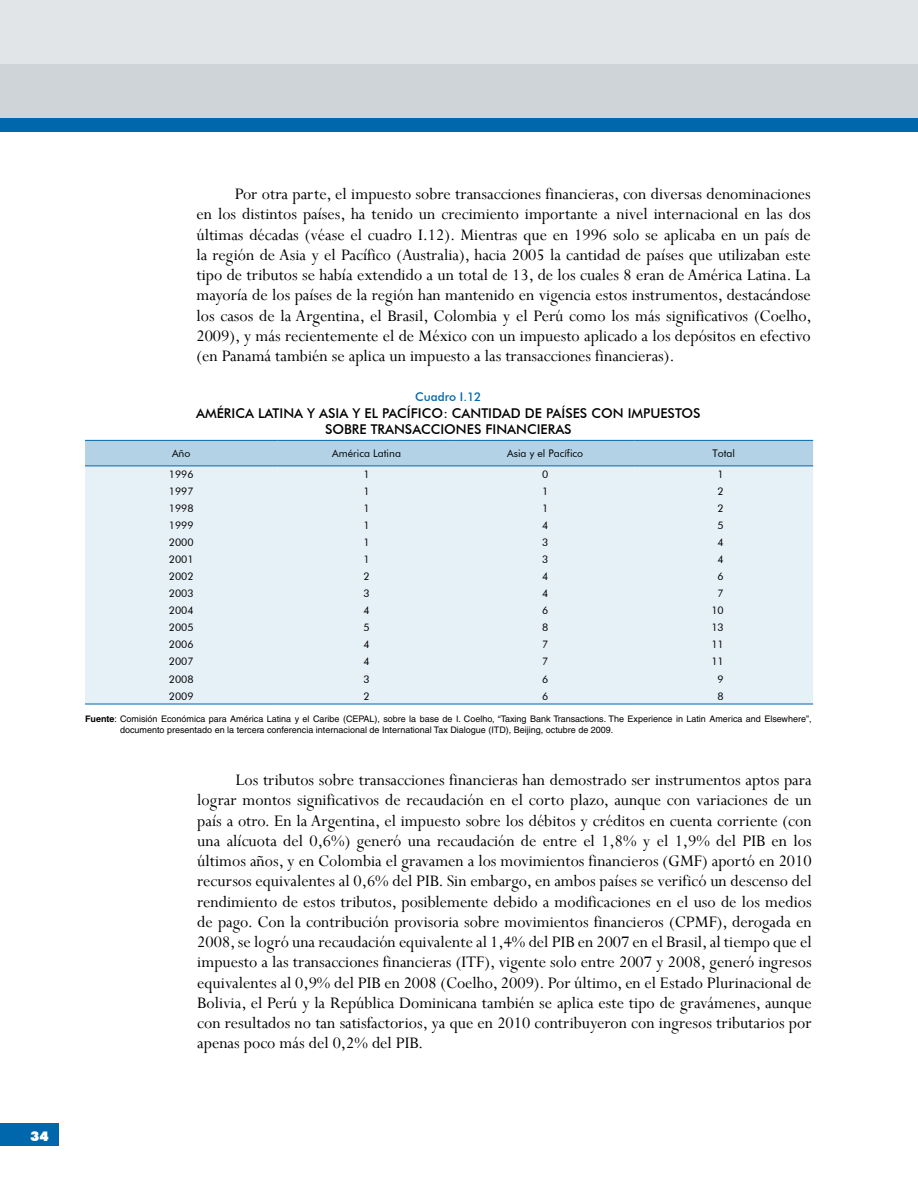
<style>
.page{position:relative;width:918px;height:1188px;background:#fff}
.page>*{position:absolute;margin:0;border:0;box-sizing:border-box;transform-origin:0 0}
.t1{font:18px/20.2px "Perpetua";color:#000;text-align:justify}
.t2{font:500 13.5px/16.5px "Futura BT";color:#000;text-align:center}
.t3{font:900 13.5px "Futura BT";color:#fff}
.t4{font:500 12px "Futura BT";color:#0067ac}
.t5{font:10.5px "Futura BT";color:#000}
.t6{font:9px/10.8px "Helvetica";color:#000}
.s1{font-weight:700}
</style>
<div class="page">
<div style="left:0;top:54px;width:918px;height:64px;background:#cfd4d8"></div>
<div style="left:0;top:0;width:918px;height:64px;background:#e2e5e8"></div>
<div style="left:0;top:1123px;width:58px;height:23px;background:#0067ac"></div>
<div style="left:0;top:118px;width:918px;height:13px;background:#0067ac"></div>
<div style="left:85px;top:441px;width:728px;height:25px;background:#b3d2e6"></div>
<div style="left:85px;top:467px;width:728px;height:237px;background:#e6f0f7"></div>
<hr style="left:85px;top:440px;width:192px;height:1px;background:#0067ac">
<hr style="left:277px;top:440px;width:179px;height:1px;background:#0067ac">
<hr style="left:456px;top:440px;width:179px;height:1px;background:#0067ac">
<hr style="left:635px;top:440px;width:178px;height:1px;background:#0067ac">
<hr style="left:85px;top:704px;width:192px;height:1px;background:#0067ac">
<hr style="left:277px;top:704px;width:179px;height:1px;background:#0067ac">
<hr style="left:456px;top:704px;width:179px;height:1px;background:#0067ac">
<hr style="left:635px;top:704px;width:178px;height:1px;background:#0067ac">
<hr style="left:85px;top:466px;width:192px;height:1px;background:#0067ac">
<hr style="left:277px;top:466px;width:179px;height:1px;background:#0067ac">
<hr style="left:456px;top:466px;width:179px;height:1px;background:#0067ac">
<hr style="left:635px;top:466px;width:178px;height:1px;background:#0067ac">
<p class="t3" style="left:30px;top:1128px;width:20px">34</p>
<p class="t1" style="left:196px;top:183px;width:617px;text-indent:38px">Por otra parte, el impuesto sobre transacciones financieras, con diversas denominaciones en los distintos países, ha tenido un crecimiento importante a nivel internacional en las dos últimas décadas (véase el cuadro I.12). Mientras que en 1996 solo se aplicaba en un país de la región de Asia y el Pacífico (Australia), hacia 2005 la cantidad de países que utilizaban este tipo de tributos se había extendido a un total de 13, de los cuales 8 eran de América Latina. La mayoría de los países de la región han mantenido en vigencia estos instrumentos, destacándose los casos de la Argentina, el Brasil, Colombia y el Perú como los más significativos (Coelho, 2009), y más recientemente el de México con un impuesto aplicado a los depósitos en efectivo (en Panamá también se aplica un impuesto a las transacciones financieras).</p>
<p class="t4" style="left:415px;top:389px;width:68px">Cuadro I.12</p>
<p class="t2" style="left:196px;top:404px;width:506px">AMÉRICA LATINA Y ASIA Y EL PACÍFICO: CANTIDAD DE PAÍSES CON IMPUESTOS<br>SOBRE TRANSACCIONES FINANCIERAS</p>
<p class="t5" style="left:172px;top:447px;width:20px">Año</p>
<p class="t5" style="left:332px;top:447px;width:70px">América Latina</p>
<p class="t5" style="left:507px;top:447px;width:78px">Asia y el Pacífico</p>
<p class="t5" style="left:713px;top:447px;width:24px">Total</p>
<p class="t5" style="left:169px;top:468px;width:26px">1996</p>
<p class="t5" style="left:364px;top:468px;width:8px">1</p>
<p class="t5" style="left:542px;top:468px;width:8px">0</p>
<p class="t5" style="left:718px;top:468px;width:8px">1</p>
<p class="t5" style="left:169px;top:485px;width:26px">1997</p>
<p class="t5" style="left:364px;top:485px;width:8px">1</p>
<p class="t5" style="left:542px;top:485px;width:8px">1</p>
<p class="t5" style="left:718px;top:485px;width:8px">2</p>
<p class="t5" style="left:169px;top:502px;width:26px">1998</p>
<p class="t5" style="left:364px;top:502px;width:8px">1</p>
<p class="t5" style="left:542px;top:502px;width:8px">1</p>
<p class="t5" style="left:718px;top:502px;width:8px">2</p>
<p class="t5" style="left:169px;top:519px;width:26px">1999</p>
<p class="t5" style="left:364px;top:519px;width:8px">1</p>
<p class="t5" style="left:542px;top:519px;width:8px">4</p>
<p class="t5" style="left:718px;top:519px;width:8px">5</p>
<p class="t5" style="left:169px;top:536px;width:26px">2000</p>
<p class="t5" style="left:364px;top:536px;width:8px">1</p>
<p class="t5" style="left:542px;top:536px;width:8px">3</p>
<p class="t5" style="left:718px;top:536px;width:8px">4</p>
<p class="t5" style="left:169px;top:553px;width:26px">2001</p>
<p class="t5" style="left:364px;top:553px;width:8px">1</p>
<p class="t5" style="left:542px;top:553px;width:8px">3</p>
<p class="t5" style="left:718px;top:553px;width:8px">4</p>
<p class="t5" style="left:169px;top:570px;width:26px">2002</p>
<p class="t5" style="left:364px;top:570px;width:8px">2</p>
<p class="t5" style="left:542px;top:570px;width:8px">4</p>
<p class="t5" style="left:718px;top:570px;width:8px">6</p>
<p class="t5" style="left:169px;top:587px;width:26px">2003</p>
<p class="t5" style="left:364px;top:587px;width:8px">3</p>
<p class="t5" style="left:542px;top:587px;width:8px">4</p>
<p class="t5" style="left:718px;top:587px;width:8px">7</p>
<p class="t5" style="left:169px;top:604px;width:26px">2004</p>
<p class="t5" style="left:364px;top:604px;width:8px">4</p>
<p class="t5" style="left:542px;top:604px;width:8px">6</p>
<p class="t5" style="left:711px;top:604px;width:14px">10</p>
<p class="t5" style="left:169px;top:621px;width:26px">2005</p>
<p class="t5" style="left:364px;top:621px;width:8px">5</p>
<p class="t5" style="left:542px;top:621px;width:8px">8</p>
<p class="t5" style="left:711px;top:621px;width:14px">13</p>
<p class="t5" style="left:169px;top:638px;width:26px">2006</p>
<p class="t5" style="left:364px;top:638px;width:8px">4</p>
<p class="t5" style="left:542px;top:638px;width:8px">7</p>
<p class="t5" style="left:711px;top:638px;width:14px">11</p>
<p class="t5" style="left:169px;top:655px;width:26px">2007</p>
<p class="t5" style="left:364px;top:655px;width:8px">4</p>
<p class="t5" style="left:542px;top:655px;width:8px">7</p>
<p class="t5" style="left:711px;top:655px;width:14px">11</p>
<p class="t5" style="left:169px;top:672px;width:26px">2008</p>
<p class="t5" style="left:364px;top:672px;width:8px">3</p>
<p class="t5" style="left:542px;top:672px;width:8px">6</p>
<p class="t5" style="left:718px;top:672px;width:8px">9</p>
<p class="t5" style="left:169px;top:689px;width:26px">2009</p>
<p class="t5" style="left:364px;top:689px;width:8px">2</p>
<p class="t5" style="left:542px;top:689px;width:8px">6</p>
<p class="t5" style="left:718px;top:689px;width:8px">8</p>
<p class="t6" style="left:120px;top:713px;width:693px;text-indent:-35px"><span class="s1">Fuente</span>: Comisión Económica para América Latina y el Caribe (CEPAL), sobre la base de I. Coelho, “Taxing Bank Transactions. The Experience in Latin America and Elsewhere”, documento presentado en la tercera conferencia internacional de International Tax Dialogue (ITD), Beijing, octubre de 2009.</p>
<p class="t1" style="left:197px;top:770px;width:616px;text-indent:38px">Los tributos sobre transacciones financieras han demostrado ser instrumentos aptos para lograr montos significativos de recaudación en el corto plazo, aunque con variaciones de un país a otro. En la Argentina, el impuesto sobre los débitos y créditos en cuenta corriente (con una alícuota del 0,6%) generó una recaudación de entre el 1,8% y el 1,9% del PIB en los últimos años, y en Colombia el gravamen a los movimientos financieros (GMF) aportó en 2010 recursos equivalentes al 0,6% del PIB. Sin embargo, en ambos países se verificó un descenso del rendimiento de estos tributos, posiblemente debido a modificaciones en el uso de los medios de pago. Con la contribución provisoria sobre movimientos financieros (CPMF), derogada en 2008, se logró una recaudación equivalente al 1,4% del PIB en 2007 en el Brasil, al tiempo que el impuesto a las transacciones financieras (ITF), vigente solo entre 2007 y 2008, generó ingresos equivalentes al 0,9% del PIB en 2008 (Coelho, 2009). Por último, en el Estado Plurinacional de Bolivia, el Perú y la República Dominicana también se aplica este tipo de gravámenes, aunque con resultados no tan satisfactorios, ya que en 2010 contribuyeron con ingresos tributarios por apenas poco más del 0,2% del PIB.</p>
</div>
